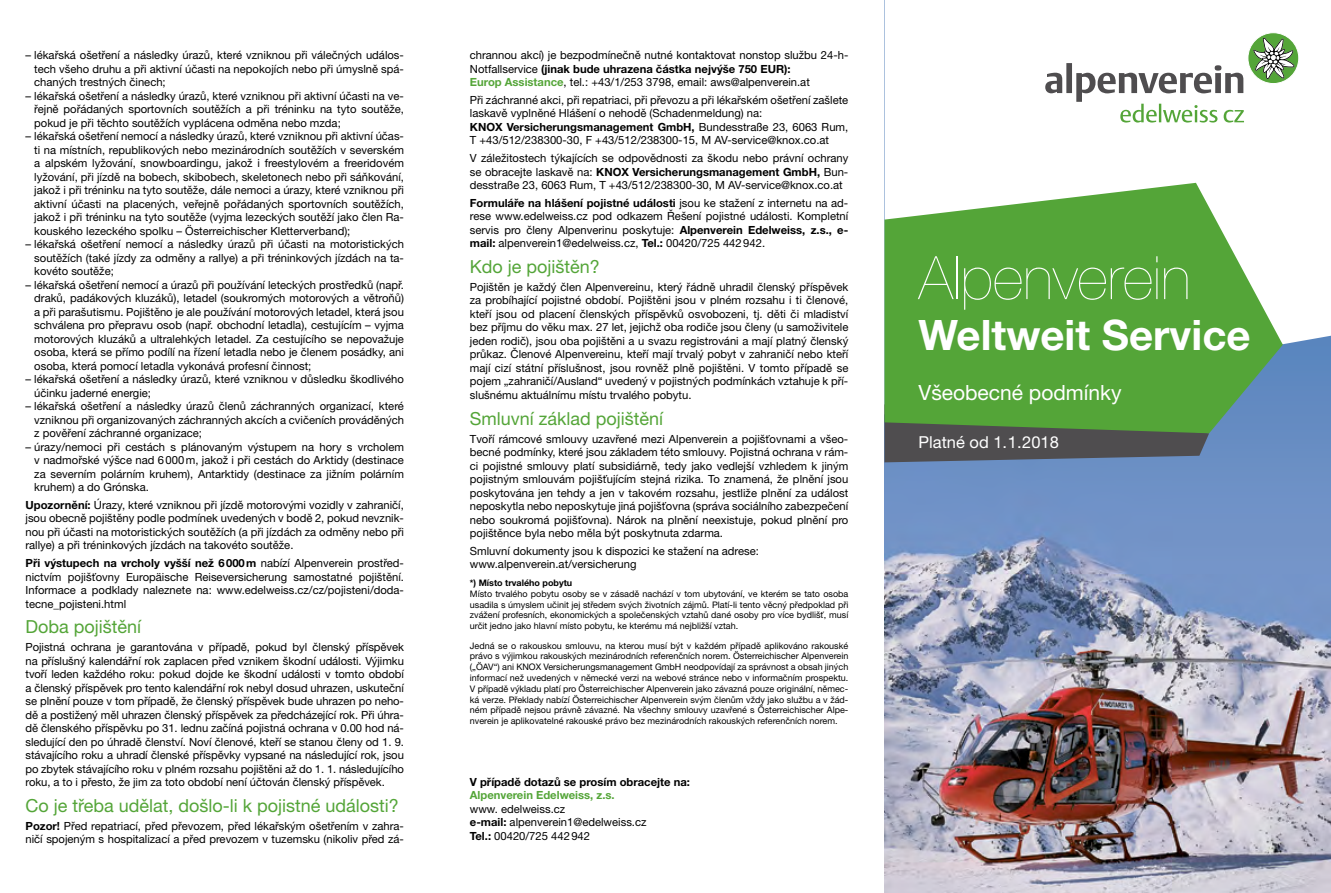
<style>
.page{position:relative;width:1331px;height:893px;background:#fff}
.page>*{position:absolute;margin:0;border:0;box-sizing:border-box;transform-origin:0 0}
.t1{font:60px "Helvetica Neue Ultra LCE";color:#fff}
.t2{font:700 42px "Helvetica Neue LT Pro";color:#fff}
.t3{font:21px "Helvetica Neue LT Pro";color:#fff}
.t4{font:18px "Helvetica Neue LT Pro";color:#54a538}
.t5{font:16.5px "Helvetica Neue LT Pro";color:#fff}
.t6{font:11.25px/13.5px "Helvetica Neue LT Pro";color:#000;text-align:justify}
.t7{font:700 11.25px "Helvetica Neue LT Pro";color:#000}
.t8{font:700 11.25px "Helvetica Neue LT Pro";color:#54a538}
.t9{font:9px/10.8px "Helvetica Neue LT Pro";color:#000;text-align:justify}
.t10{font:700 9px "Helvetica Neue LT Pro";color:#000}
.s1{font-weight:700}
.s2{font-weight:700;color:#54a538}
</style>
<div class="page">
<img style="left:1244px;top:414px;width:87px;height:479px">
<svg style="left:1249px;top:34px;width:82px;height:380px"></svg>
<svg style="left:1244px;top:183px;width:39px;height:250px"></svg>
<svg style="left:1248px;top:33px;width:51px;height:51px"></svg>
<div style="left:1247px;top:32px;width:52px;height:52px;border:1px solid #fff;border-radius:50%"></div>
<svg style="left:1253px;top:38px;width:42px;height:41px"></svg>
<img style="left:884px;top:0;width:360px;height:893px">
<p class="t6" style="left:34px;top:48px;width:371px;text-indent:-9px">– lékařská ošetření a následky úrazů, které vzniknou při válečných událos&shy;tech všeho druhu a při aktivní účasti na nepokojích nebo při úmyslně spá&shy;chaných trestných činech;</p>
<p class="t6" style="left:34px;top:89px;width:371px;text-indent:-9px">– lékařská ošetření a následky úrazů, které vzniknou při aktivní účasti na ve&shy;řejně pořádaných sportovních soutěžích a při tréninku na tyto soutěže, pokud je při těchto soutěžích vyplácena odměna nebo mzda;</p>
<p class="t6" style="left:34px;top:129px;width:371px;text-indent:-9px">– lékařská ošetření nemocí a následky úrazů, které vzniknou při aktivní účas&shy;ti na místních, republikových nebo mezinárodních soutěžích v severském a alpském lyžování, snowboardingu, jakož i freestylovém a freeridovém lyžování, při jízdě na bobech, skibobech, skeletonech nebo při sáňkování, jakož i při tréninku na tyto soutěže, dále nemoci a úrazy, které vzniknou při aktivní účasti na placených, veřejně pořádaných sportovních soutěžích, jakož i při tréninku na tyto soutěže (vyjma lezeckých soutěží jako člen Ra&shy;kouského lezeckého spolku – Österreichischer Kletterverband);</p>
<p class="t6" style="left:34px;top:237px;width:371px;text-indent:-9px">– lékařská ošetření nemocí a následky úrazů při účasti na motoristických soutěžích (také jízdy za odměny a rallye) a při tréninkových jízdách na ta&shy;kovéto soutěže;</p>
<p class="t6" style="left:34px;top:278px;width:371px;text-indent:-9px">– lékařská ošetření nemocí a úrazů při používání leteckých prostředků (např. draků, padákových kluzáků), letadel (soukromých motorových a větroňů) a při parašutismu. Pojištěno je ale používání motorových letadel, která jsou schválena pro přepravu osob (např. obchodní letadla), cestujícím – vyjma motorových kluzáků a ultralehkých letadel. Za cestujícího se nepovažuje osoba, která se přímo podílí na řízení letadla nebo je členem posádky, ani osoba, která pomocí letadla vykonává profesní činnost;</p>
<p class="t6" style="left:34px;top:372px;width:371px;text-indent:-9px">– lékařská ošetření a následky úrazů, které vzniknou v důsledku škodlivého účinku jaderné energie;</p>
<p class="t6" style="left:34px;top:399px;width:371px;text-indent:-9px">– lékařská ošetření a následky úrazů členů záchranných organizací, které vzniknou při organizovaných záchranných akcích a cvičeních prováděných z pověření záchranné organizace;</p>
<p class="t6" style="left:34px;top:440px;width:371px;text-indent:-9px">– úrazy/nemoci při cestách s plánovaným výstupem na hory s vrcholem v nadmořské výšce nad 6000m, jakož i při cestách do Arktidy (destinace za severním polárním kruhem), Antarktidy (destinace za jižním polárním kruhem) a do Grónska.</p>
<p class="t6" style="left:26px;top:498px;width:380px"><span class="s1">Upozornění:</span> Úrazy, které vzniknou při jízdě motorovými vozidly v zahraničí, jsou obecně pojištěny podle podmínek uvedených v bodě 2, pokud nevznik&shy;nou při účasti na motoristických soutěžích (a při jízdách za odměny nebo při rallye) a při tréninkových jízdách na takovéto soutěže.</p>
<p class="t6" style="left:26px;top:556px;width:380px"><span class="s1">Při výstupech na vrcholy vyšší než 6000m</span> nabízí Alpenverein prostřed&shy;nictvím pojišťovny Europäische Reiseversicherung samostatné pojištění.<br>Informace a podklady naleznete na: www.edelweiss.cz/cz/pojisteni/doda&shy;tecne_pojisteni.html</p>
<p class="t4" style="left:26px;top:616px;width:117px">Doba pojištění</p>
<p class="t6" style="left:26px;top:640px;width:380px">Pojistná ochrana je garantována v případě, pokud byl členský příspěvek na příslušný kalendářní rok zaplacen před vznikem škodní události. Výjimku tvoří leden každého roku: pokud dojde ke škodní události v tomto období a členský příspěvek pro tento kalendářní rok nebyl dosud uhrazen, uskuteční se plnění pouze v tom případě, že členský příspěvek bude uhrazen po neho&shy;dě a postižený měl uhrazen členský příspěvek za předcházející rok. Při úhra&shy;dě členského příspěvku po 31. lednu začíná pojistná ochrana v 0.00 hod ná&shy;sledující den po úhradě členství. Noví členové, kteří se stanou členy od 1. 9. stávajícího roku a uhradí členské příspěvky vypsané na následující rok, jsou po zbytek stávajícího roku v plném rozsahu pojištěni až do 1. 1. následujícího roku, a to i přesto, že jim za toto období není účtován členský příspěvek.</p>
<p class="t4" style="left:26px;top:795px;width:375px">Co je třeba udělat, došlo-li k pojistné události?</p>
<p class="t6" style="left:26px;top:819px;width:380px"><span class="s1">Pozor!</span> Před repatriací, před převozem, před lékařským ošetřením v zahra&shy;ničí spojeným s hospitalizací a před prevozem v tuzemsku (nikoliv před zá-</p>
<p class="t6" style="left:470px;top:48px;width:380px">chrannou akcí) je bezpodmínečně nutné kontaktovat nonstop službu 24-h-<br>Notfallservice <span class="s1">(jinak bude uhrazena částka nejvýše 750 EUR):</span></p>
<p class="t6" style="left:470px;top:75px;width:341px"><span class="s2">Europ Assistance</span>, tel.: +43/1/253 3798, email: aws@alpenverein.at</p>
<p class="t6" style="left:470px;top:93px;width:380px">Při záchranné akci, při repatriaci, při převozu a při lékařském ošetření zašlete laskavě vyplněné Hlášení o nehodě (Schadenmeldung) na:</p>
<p class="t6" style="left:470px;top:120px;width:380px"><span class="s1">KNOX Versicherungsmanagement GmbH,</span> Bundesstraße 23, 6063 Rum,<br>T +43/512/238300-30, F +43/512/238300-15, M AV-service@knox.co.at</p>
<p class="t6" style="left:470px;top:151px;width:380px">V záležitostech týkajících se odpovědnosti za škodu nebo právní ochrany se obracejte laskavě na: <span class="s1">KNOX Versicherungsmanagement GmbH,</span> Bun&shy;desstraße 23, 6063 Rum, T +43/512/238300-30, M AV-service@knox.co.at</p>
<p class="t6" style="left:470px;top:196px;width:380px"><span class="s1">Formuláře na hlášení pojistné události</span> jsou ke stažení z internetu na ad&shy;rese www.edelweiss.cz pod odkazem Řešení pojistné události. Kompletní servis pro členy Alpenverinu poskytuje: <span class="s1">Alpenverein Edelweiss, z.s., e&shy;mail:</span> alpenverein1@edelweiss.cz, <span class="s1">Tel.:</span> 00420/725 442942.</p>
<p class="t4" style="left:470px;top:256px;width:132px">Kdo je pojištěn?</p>
<p class="t6" style="left:470px;top:280px;width:380px">Pojištěn je každý člen Alpenvereinu, který řádně uhradil členský příspěvek za probíhající pojistné období. Pojištěni jsou v plném rozsahu i ti členové, kteří jsou od placení členských příspěvků osvobozeni, tj. děti či mladiství bez příjmu do věku max. 27 let, jejichž oba rodiče jsou členy (u samoživitele jeden rodič), jsou oba pojištěni a u svazu registrováni a mají platný členský průkaz. Členové Alpenvereinu, kteří mají trvalý pobyt v zahraničí nebo kteří mají cizí státní příslušnost, jsou rovněž plně pojištěni. V tomto případě se pojem „zahraničí/Ausland“ uvedený v pojistných podmínkách vztahuje k pří&shy;slušnému aktuálnímu místu trvalého pobytu.</p>
<p class="t4" style="left:470px;top:407px;width:195px">Smluvní základ pojištění</p>
<p class="t6" style="left:470px;top:432px;width:380px">Tvoří rámcové smlouvy uzavřené mezi Alpenverein a pojišťovnami a všeo&shy;becné podmínky, které jsou základem této smlouvy. Pojistná ochrana v rám&shy;ci pojistné smlouvy platí subsidiárně, tedy jako vedlejší vzhledem k jiným pojistným smlouvám pojišťujícím stejná rizika. To znamená, že plnění jsou poskytována jen tehdy a jen v takovém rozsahu, jestliže plnění za událost neposkytla nebo neposkytuje jiná pojišťovna (správa sociálního zabezpečení nebo soukromá pojišťovna). Nárok na plnění neexistuje, pokud plnění pro pojištěnce byla nebo měla být poskytnuta zdarma.</p>
<p class="t6" style="left:470px;top:544px;width:291px">Smluvní dokumenty jsou k dispozici ke stažení na adrese:</p>
<p class="t6" style="left:470px;top:557px;width:168px">www.alpenverein.at/versicherung</p>
<p class="t10" style="left:470px;top:577px;width:104px">*) Místo trvalého pobytu</p>
<p class="t9" style="left:470px;top:588px;width:380px">Místo trvalého pobytu osoby se v zásadě nachází v tom ubytování, ve kterém se tato osoba usadila s úmyslem učinit jej středem svých životních zájmů. Platí-li tento věcný předpoklad při zvážení profesních, ekonomických a společenských vztahů dané osoby pro více bydlišť, musí určit jedno jako hlavní místo pobytu, ke kterému má nejbližší vztah.</p>
<p class="t9" style="left:470px;top:640px;width:380px">Jedná se o rakouskou smlouvu, na kterou musí být v každém případě aplikováno rakouské právo s výjimkou rakouských mezinárodních referenčních norem. Österreichischer Alpenverein („ÖAV“) ani KNOX Versicherungsmanagement GmbH neodpovídají za správnost a obsah jiných informací než uvedených v německé verzi na webové stránce nebo v informačním prospektu.<br>V případě výkladu platí pro Österreichischer Alpenverein jako závazná pouze originální, němec&shy;ká verze. Překlady nabízí Österreichischer Alpenverein svým členům vždy jako službu a v žád&shy;ném případě nejsou právně závazné. Na všechny smlouvy uzavřené s Österreichischer Alpe&shy;nverein je aplikovatelné rakouské právo bez mezinárodních rakouských referenčních norem.</p>
<p class="t7" style="left:470px;top:775px;width:222px">V případě dotazů se prosím obracejte na:</p>
<p class="t8" style="left:470px;top:788px;width:146px">Alpenverein Edelweiss, z.s.</p>
<p class="t6" style="left:470px;top:802px;width:97px">www. edelweiss.cz</p>
<p class="t6" style="left:470px;top:815px;width:178px"><span class="s1">e-mail:</span> alpenverein1@edelweiss.cz</p>
<p class="t6" style="left:470px;top:829px;width:122px"><span class="s1">Tel.:</span> 00420/725 442942</p>
<p class="t1" style="left:918px;top:244px;width:274px">Alpenverein</p>
<p class="t2" style="left:918px;top:308px;width:334px">Weltweit Service</p>
<p class="t3" style="left:918px;top:380px;width:205px">Všeobecné podmínky</p>
<p class="t5" style="left:918px;top:432px;width:142px">Platné od 1.1.2018</p>
</div>
